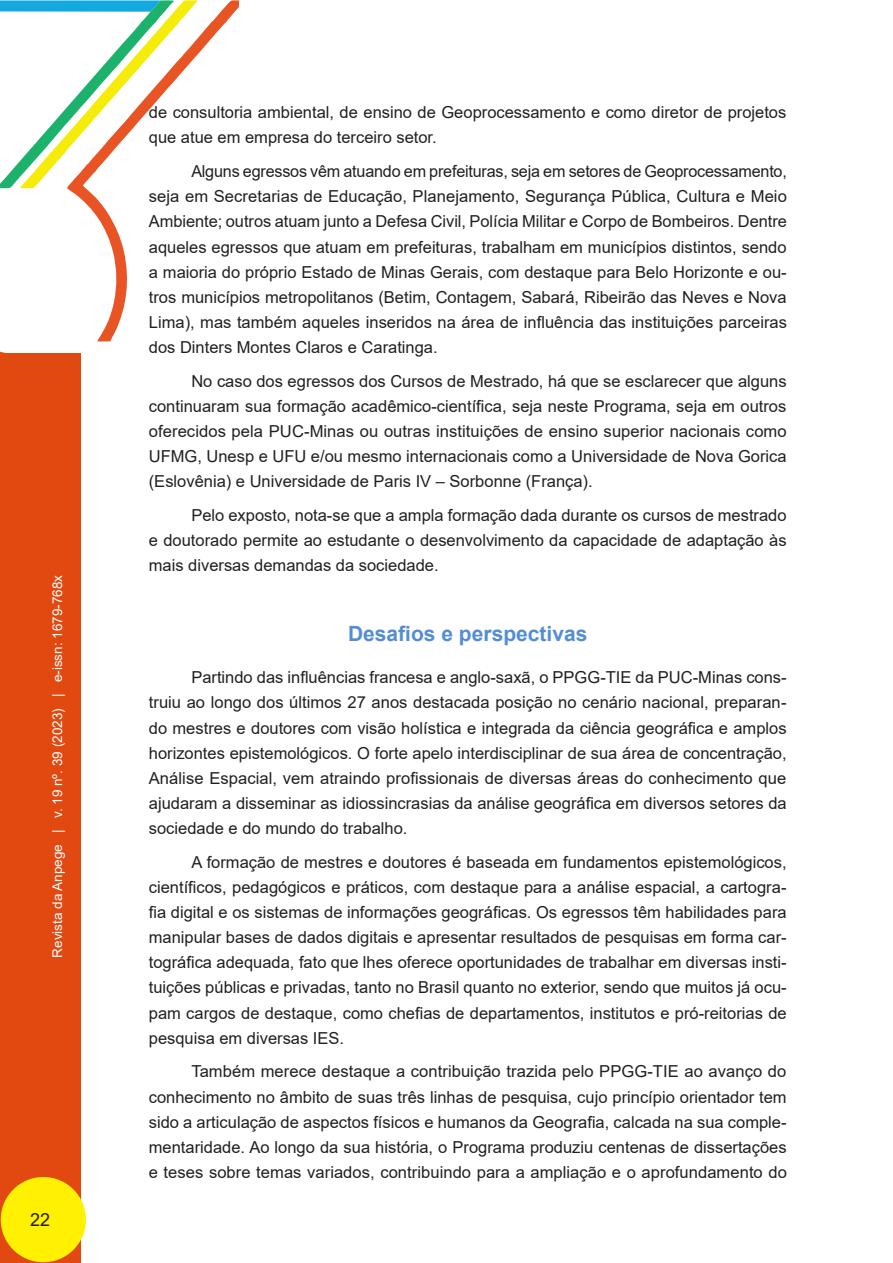
<style>
.page{position:relative;width:893px;height:1263px;background:#fff}
.page>*{position:absolute;margin:0;border:0;box-sizing:border-box;transform-origin:0 0}
._03A_SUB_SUB{font:700 21px "Arial";color:#548dd4}
.t1{font:18px "Arial";color:#231f20}
._04_CORPO_DO_TEXTO{font:16.5px/25.2px "Arial";color:#231f20;text-align:justify}
.t2{font:13.5px "Arial";color:#fff}
</style>
<div class="page">
<svg style="left:0;top:351px;width:19px;height:3px"></svg>
<svg style="left:69px;top:0;width:170px;height:341px"></svg>
<svg style="left:0;top:0;width:198px;height:190px"></svg>
<div style="left:0;top:354px;width:80px;height:909px;background:#e24911"></div>
<div style="left:1px;top:1177px;width:85px;height:85px;background:#fff101;border-radius:50%"></div>
<p class="t2" style="left:48px;top:957px;width:384px;rotate:-90deg">Revista da Anpege | v. 19 nº. 39 (2023) | e-issn: 1679-768x</p>
<p class="t1" style="left:30px;top:1207px;width:22px">22</p>
<p class="_04_CORPO_DO_TEXTO" style="left:149px;top:100px;width:639px">de consultoria ambiental, de ensino de Geoprocessamento e como diretor de projetos que atue em empresa do terceiro setor.</p>
<p class="_04_CORPO_DO_TEXTO" style="left:149px;top:159px;width:640px;text-indent:43px">Alguns egressos vêm atuando em prefeituras, seja em setores de Geoprocessamento, seja em Secretarias de Educação, Planejamento, Segurança Pública, Cultura e Meio Ambiente; outros atuam junto a Defesa Civil, Polícia Militar e Corpo de Bombeiros. Dentre aqueles egressos que atuam em prefeituras, trabalham em municípios distintos, sendo a maioria do próprio Estado de Minas Gerais, com destaque para Belo Horizonte e ou&shy;tros municípios metropolitanos (Betim, Contagem, Sabará, Ribeirão das Neves e Nova Lima), mas também aqueles inseridos na área de influência das instituições parceiras dos Dinters Montes Claros e Caratinga.</p>
<p class="_04_CORPO_DO_TEXTO" style="left:149px;top:368px;width:639px;text-indent:43px">No caso dos egressos dos Cursos de Mestrado, há que se esclarecer que alguns continuaram sua formação acadêmico-científica, seja neste Programa, seja em outros oferecidos pela PUC-Minas ou outras instituições de ensino superior nacionais como UFMG, Unesp e UFU e/ou mesmo internacionais como a Universidade de Nova Gorica (Eslovênia) e Universidade de Paris IV – Sorbonne (França).</p>
<p class="_04_CORPO_DO_TEXTO" style="left:149px;top:502px;width:639px;text-indent:43px">Pelo exposto, nota-se que a ampla formação dada durante os cursos de mestrado e doutorado permite ao estudante o desenvolvimento da capacidade de adaptação às mais diversas demandas da sociedade.</p>
<p class="_03A_SUB_SUB" style="left:348px;top:619px;width:241px">Desafios e perspectivas</p>
<p class="_04_CORPO_DO_TEXTO" style="left:149px;top:665px;width:639px;text-indent:43px">Partindo das influências francesa e anglo-saxã, o PPGG-TIE da PUC-Minas cons&shy;truiu ao longo dos últimos 27 anos destacada posição no cenário nacional, preparan&shy;do mestres e doutores com visão holística e integrada da ciência geográfica e amplos horizontes epistemológicos. O forte apelo interdisciplinar de sua área de concentração, Análise Espacial, vem atraindo profissionais de diversas áreas do conhecimento que ajudaram a disseminar as idiossincrasias da análise geográfica em diversos setores da sociedade e do mundo do trabalho.</p>
<p class="_04_CORPO_DO_TEXTO" style="left:149px;top:849px;width:639px;text-indent:43px">A formação de mestres e doutores é baseada em fundamentos epistemológicos, científicos, pedagógicos e práticos, com destaque para a análise espacial, a cartogra&shy;fia digital e os sistemas de informações geográficas. Os egressos têm habilidades para manipular bases de dados digitais e apresentar resultados de pesquisas em forma car&shy;tográfica adequada, fato que lhes oferece oportunidades de trabalhar em diversas insti&shy;tuições públicas e privadas, tanto no Brasil quanto no exterior, sendo que muitos já ocu&shy;pam cargos de destaque, como chefias de departamentos, institutos e pró-reitorias de pesquisa em diversas IES.</p>
<p class="_04_CORPO_DO_TEXTO" style="left:149px;top:1059px;width:640px;text-indent:43px">Também merece destaque a contribuição trazida pelo PPGG-TIE ao avanço do conhecimento no âmbito de suas três linhas de pesquisa, cujo princípio orientador tem sido a articulação de aspectos físicos e humanos da Geografia, calcada na sua comple&shy;mentaridade. Ao longo da sua história, o Programa produziu centenas de dissertações e teses sobre temas variados, contribuindo para a ampliação e o aprofundamento do</p>
</div>
